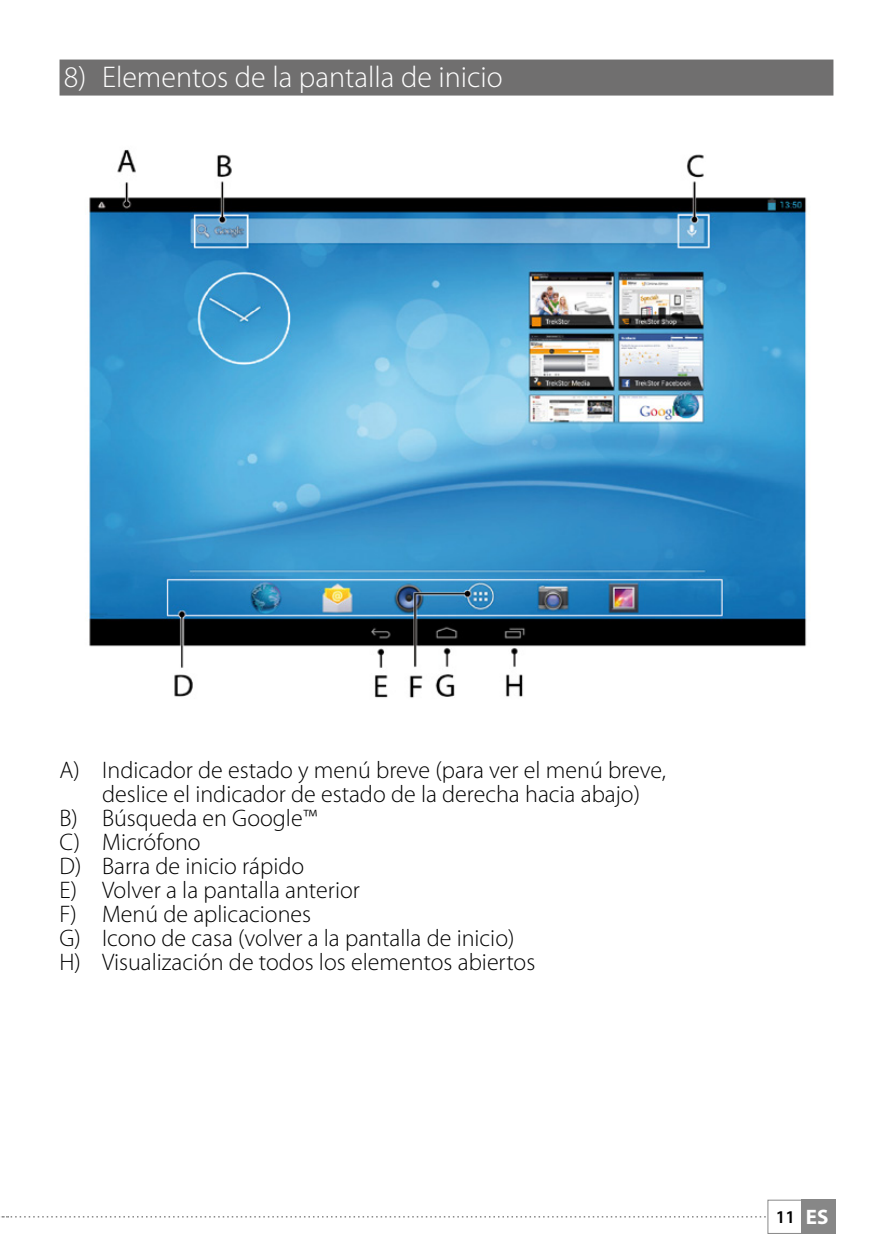
<style>
.page{position:relative;width:893px;height:1259px;background:#fff}
.page>*{position:absolute;margin:0;border:0;box-sizing:border-box;transform-origin:0 0}
.t1{font:300 30px "Myriad Pro";color:#fff}
.t2{font:300 24px "Myriad Pro";color:#000}
.t3{font:600 18px "Myriad Pro";color:#000}
.s1{font-weight:700;font-size:21px;color:#fff}
</style>
<div class="page">
<div style="left:801px;top:1200px;width:35px;height:34px;background:#878787"></div>
<div style="left:767px;top:1199px;width:69px;height:34px;border:1px solid #878787"></div>
<svg style="left:1px;top:1216px;width:765px;height:1px"></svg>
<div style="left:60px;top:60px;width:773px;height:36px;background:#706f6f"></div>
<img style="left:89px;top:149px;width:718px;height:549px">
<p class="t1" style="left:64px;top:61px;width:440px">8) Elementos de la pantalla de inicio</p>
<p class="t2" style="left:60px;top:756px;width:608px">A) Indicador de estado y menú breve (para ver el menú breve,</p>
<p class="t2" style="left:102px;top:780px;width:539px">deslice el indicador de estado de la derecha hacia abajo)</p>
<p class="t2" style="left:60px;top:804px;width:259px">B) Búsqueda en Google™</p>
<p class="t2" style="left:60px;top:828px;width:143px">C) Micrófono</p>
<p class="t2" style="left:60px;top:852px;width:246px">D) Barra de inicio rápido</p>
<p class="t2" style="left:60px;top:876px;width:302px">E) Volver a la pantalla anterior</p>
<p class="t2" style="left:60px;top:900px;width:253px">F) Menú de aplicaciones</p>
<p class="t2" style="left:60px;top:924px;width:456px">G) Icono de casa (volver a la pantalla de inicio)</p>
<p class="t2" style="left:60px;top:948px;width:477px">H) Visualización de todos los elementos abiertos</p>
<p class="t3" style="left:776px;top:1205px;width:54px">11 <span class="s1">ES</span></p>
</div>
